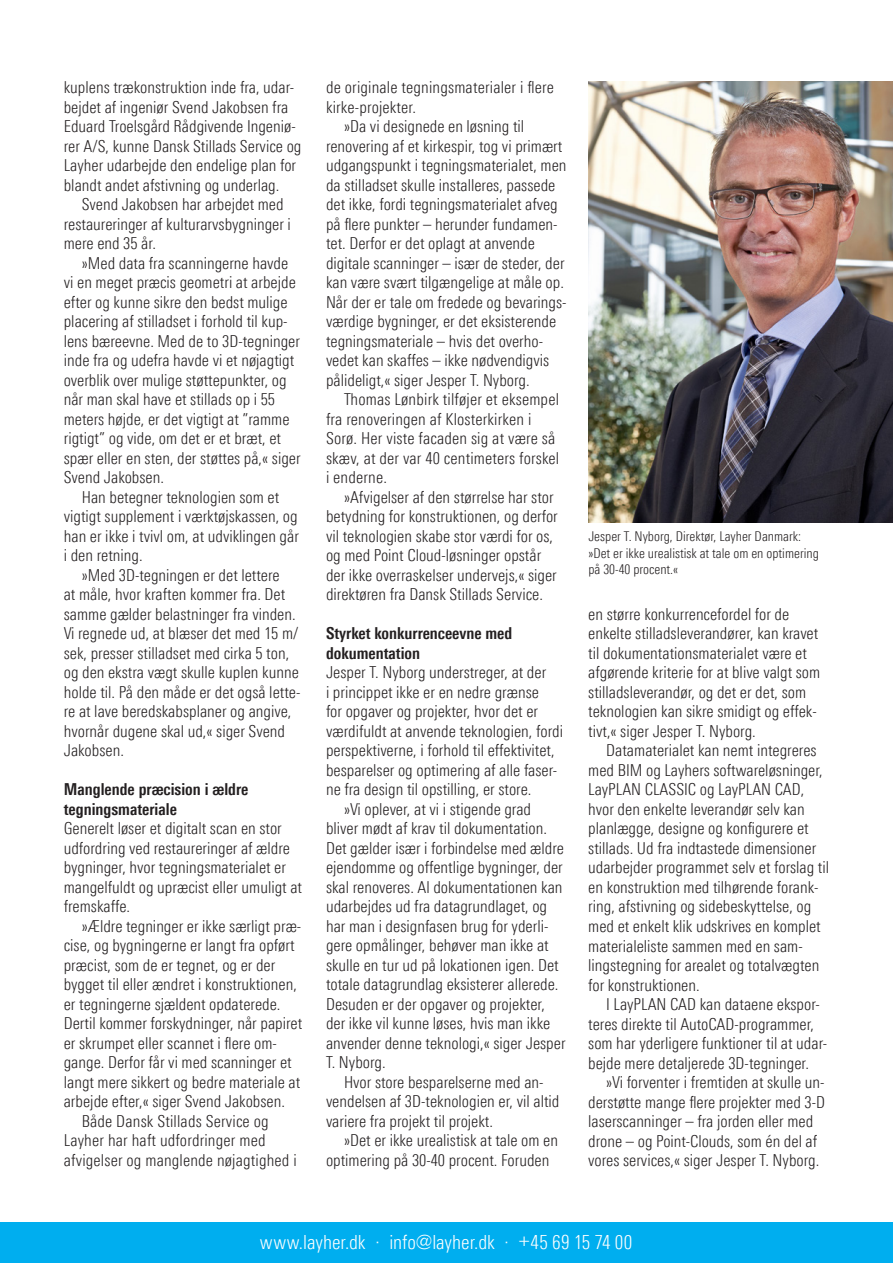
<style>
.page{position:relative;width:893px;height:1263px;background:#fff}
.page>*{position:absolute;margin:0;border:0;box-sizing:border-box;transform-origin:0 0}
.t1{font:300 19.5px "Linotype Univers 320 Cn";letter-spacing:-.005em;color:#fff}
.t2{font:300 16.5px/19.5px "Linotype Univers 320 Cn";color:#231f20}
.t3{font:700 16.5px/19.5px "Linotype Univers 620 Cn";color:#231f20}
.t4{font:300 13.5px/16.5px "Linotype Univers 320 Cn";color:#231f20}
</style>
<div class="page">
<img style="left:588px;top:81px;width:305px;height:442px">
<div style="left:0;top:1222px;width:893px;height:41px;background:#00aeef"></div>
<p class="t2" style="left:64px;top:77px;width:239px">kuplens trækonstruktion inde fra, udar&shy;bejdet af ingeniør Svend Jakobsen fra Eduard Troelsgård Rådgivende Ingeniø&shy;rer A/S, kunne Dansk Stillads Service og Layher udarbejde den endelige plan for blandt andet afstivning og underlag.</p>
<p class="t2" style="left:64px;top:194px;width:229px;text-indent:18px">Svend Jakobsen har arbejdet med restaureringer af kulturarvsbygninger i mere end 35 år.</p>
<p class="t2" style="left:64px;top:253px;width:238px;text-indent:18px">»Med data fra scanningerne havde vi en meget præcis geometri at arbejde efter og kunne sikre den bedst mulige placering af stilladset i forhold til kup&shy;lens bæreevne. Med de to 3D-tegninger inde fra og udefra havde vi et nøjagtigt overblik over mulige støttepunkter, og når man skal have et stillads op i 55 meters højde, er det vigtigt at ”ramme rigtigt” og vide, om det er et bræt, et spær eller en sten, der støttes på,« siger Svend Jakobsen.</p>
<p class="t2" style="left:64px;top:487px;width:237px;text-indent:18px">Han betegner teknologien som et vigtigt supplement i værktøjskassen, og han er ikke i tvivl om, at udviklingen går i den retning.</p>
<p class="t2" style="left:64px;top:565px;width:238px;text-indent:18px">»Med 3D-tegningen er det lettere<br>at måle, hvor kraften kommer fra. Det samme gælder belastninger fra vinden.<br>Vi regnede ud, at blæser det med 15 m/ sek, presser stilladset med cirka 5 ton, og den ekstra vægt skulle kuplen kunne holde til. På den måde er det også lette&shy;re at lave beredskabsplaner og angive, hvornår dugene skal ud,« siger Svend Jakobsen.</p>
<p class="t3" style="left:64px;top:779px;width:186px">Manglende præcision i ældre tegningsmateriale</p>
<p class="t2" style="left:64px;top:818px;width:240px">Generelt løser et digitalt scan en stor udfordring ved restaureringer af ældre bygninger, hvor tegningsmaterialet er mangelfuldt og upræcist eller umuligt at fremskaffe.</p>
<p class="t2" style="left:82px;top:916px;width:221px">»Ældre tegninger er ikke særligt præ-</p>
<p class="t2" style="left:64px;top:936px;width:232px">cise, og bygningerne er langt fra opført</p>
<p class="t2" style="left:64px;top:955px;width:213px">præcist, som de er tegnet, og er der</p>
<p class="t2" style="left:64px;top:975px;width:235px">bygget til eller ændret i konstruktionen,</p>
<p class="t2" style="left:64px;top:994px;width:218px">er tegningerne sjældent opdaterede.</p>
<p class="t2" style="left:64px;top:1014px;width:240px">Dertil kommer forskydninger, når papiret</p>
<p class="t2" style="left:64px;top:1033px;width:215px">er skrumpet eller scannet i flere om-</p>
<p class="t2" style="left:64px;top:1053px;width:229px">gange. Derfor får vi med scanninger et</p>
<p class="t2" style="left:64px;top:1072px;width:238px">langt mere sikkert og bedre materiale at</p>
<p class="t2" style="left:64px;top:1092px;width:223px">arbejde efter,« siger Svend Jakobsen.</p>
<p class="t2" style="left:82px;top:1111px;width:188px">Både Dansk Stillads Service og</p>
<p class="t2" style="left:64px;top:1131px;width:203px">Layher har haft udfordringer med</p>
<p class="t2" style="left:64px;top:1150px;width:234px">afvigelser og manglende nøjagtighed i</p>
<p class="t2" style="left:326px;top:78px;width:229px">de originale tegningsmaterialer i flere</p>
<p class="t2" style="left:326px;top:97px;width:92px">kirke-projekter.</p>
<p class="t2" style="left:344px;top:117px;width:182px">»Da vi designede en løsning til</p>
<p class="t2" style="left:326px;top:136px;width:238px">renovering af et kirkespir, tog vi primært</p>
<p class="t2" style="left:326px;top:156px;width:242px">udgangspunkt i tegningsmaterialet, men</p>
<p class="t2" style="left:326px;top:175px;width:231px">da stilladset skulle installeres, passede</p>
<p class="t2" style="left:326px;top:195px;width:233px">det ikke, fordi tegningsmaterialet afveg</p>
<p class="t2" style="left:326px;top:214px;width:233px">på flere punkter – herunder fundamen-</p>
<p class="t2" style="left:326px;top:234px;width:210px">tet. Derfor er det oplagt at anvende</p>
<p class="t2" style="left:326px;top:253px;width:240px">digitale scanninger – især de steder, der</p>
<p class="t2" style="left:326px;top:273px;width:239px">kan være svært tilgængelige at måle op.</p>
<p class="t2" style="left:326px;top:292px;width:242px">Når der er tale om fredede og bevarings-</p>
<p class="t2" style="left:326px;top:312px;width:232px">værdige bygninger, er det eksisterende</p>
<p class="t2" style="left:326px;top:331px;width:219px">tegningsmateriale – hvis det overho-</p>
<p class="t2" style="left:326px;top:351px;width:225px">vedet kan skaffes – ikke nødvendigvis</p>
<p class="t2" style="left:326px;top:370px;width:205px">pålideligt,« siger Jesper T. Nyborg.</p>
<p class="t2" style="left:344px;top:390px;width:217px">Thomas Lønbirk tilføjer et eksempel</p>
<p class="t2" style="left:326px;top:409px;width:207px">fra renoveringen af Klosterkirken i</p>
<p class="t2" style="left:326px;top:429px;width:231px">Sorø. Her viste facaden sig at være så</p>
<p class="t2" style="left:326px;top:448px;width:235px">skæv, at der var 40 centimeters forskel</p>
<p class="t2" style="left:326px;top:468px;width:63px">i enderne.</p>
<p class="t2" style="left:344px;top:487px;width:211px">»Afvigelser af den størrelse har stor</p>
<p class="t2" style="left:326px;top:507px;width:233px">betydning for konstruktionen, og derfor</p>
<p class="t2" style="left:326px;top:526px;width:229px">vil teknologien skabe stor værdi for os,</p>
<p class="t2" style="left:326px;top:546px;width:217px">og med Point Cloud-løsninger opstår</p>
<p class="t2" style="left:326px;top:565px;width:232px">der ikke overraskelser undervejs,« siger</p>
<p class="t2" style="left:326px;top:585px;width:218px">direktøren fra Dansk Stillads Service.</p>
<p class="t3" style="left:326px;top:624px;width:188px">Styrket konkurrenceevne med dokumentation</p>
<p class="t2" style="left:326px;top:663px;width:222px">Jesper T. Nyborg understreger, at der</p>
<p class="t2" style="left:326px;top:682px;width:215px">i princippet ikke er en nedre grænse</p>
<p class="t2" style="left:326px;top:702px;width:214px">for opgaver og projekter, hvor det er</p>
<p class="t2" style="left:326px;top:721px;width:238px">værdifuldt at anvende teknologien, fordi</p>
<p class="t2" style="left:326px;top:741px;width:230px">perspektiverne, i forhold til effektivitet,</p>
<p class="t2" style="left:326px;top:760px;width:233px">besparelser og optimering af alle faser-</p>
<p class="t2" style="left:326px;top:780px;width:207px">ne fra design til opstilling, er store.</p>
<p class="t2" style="left:344px;top:799px;width:189px">»Vi oplever, at vi i stigende grad</p>
<p class="t2" style="left:326px;top:819px;width:222px">bliver mødt af krav til dokumentation.</p>
<p class="t2" style="left:326px;top:838px;width:240px">Det gælder især i forbindelse med ældre</p>
<p class="t2" style="left:326px;top:858px;width:238px">ejendomme og offentlige bygninger, der</p>
<p class="t2" style="left:326px;top:877px;width:238px">skal renoveres. Al dokumentationen kan</p>
<p class="t2" style="left:326px;top:897px;width:223px">udarbejdes ud fra datagrundlaget, og</p>
<p class="t2" style="left:326px;top:916px;width:224px">har man i designfasen brug for yderli-</p>
<p class="t2" style="left:326px;top:936px;width:224px">gere opmålinger, behøver man ikke at</p>
<p class="t2" style="left:326px;top:955px;width:234px">skulle en tur ud på lokationen igen. Det</p>
<p class="t2" style="left:326px;top:975px;width:234px">totale datagrundlag eksisterer allerede.</p>
<p class="t2" style="left:326px;top:994px;width:221px">Desuden er der opgaver og projekter,</p>
<p class="t2" style="left:326px;top:1014px;width:226px">der ikke vil kunne løses, hvis man ikke</p>
<p class="t2" style="left:326px;top:1033px;width:241px">anvender denne teknologi,« siger Jesper</p>
<p class="t2" style="left:326px;top:1053px;width:61px">T. Nyborg.</p>
<p class="t2" style="left:344px;top:1072px;width:201px">Hvor store besparelserne med an-</p>
<p class="t2" style="left:326px;top:1092px;width:235px">vendelsen af 3D-teknologien er, vil altid</p>
<p class="t2" style="left:326px;top:1111px;width:169px">variere fra projekt til projekt.</p>
<p class="t2" style="left:344px;top:1131px;width:216px">»Det er ikke urealistisk at tale om en</p>
<p class="t2" style="left:326px;top:1150px;width:225px">optimering på 30-40 procent. Foruden</p>
<p class="t4" style="left:588px;top:528px;width:232px">Jesper T. Nyborg, Direktør, Layher Danmark: »Det er ikke urealistisk at tale om en optimering på 30-40 procent.«</p>
<p class="t2" style="left:588px;top:604px;width:234px">en større konkurrencefordel for de enkelte stilladsleverandører, kan kravet til dokumentationsmaterialet være et afgørende kriterie for at blive valgt som stilladsleverandør, og det er det, som teknologien kan sikre smidigt og effek&shy;tivt,« siger Jesper T. Nyborg.</p>
<p class="t2" style="left:588px;top:741px;width:242px;text-indent:18px">Datamaterialet kan nemt integreres med BIM og Layhers softwareløsninger, LayPLAN CLASSIC og LayPLAN CAD, hvor den enkelte leverandør selv kan planlægge, designe og konfigurere et stillads. Ud fra indtastede dimensioner udarbejder programmet selv et forslag til en konstruktion med tilhørende forank&shy;ring, afstivning og sidebeskyttelse, og med et enkelt klik udskrives en komplet materialeliste sammen med en sam&shy;lingstegning for arealet og totalvægten for konstruktionen.</p>
<p class="t2" style="left:588px;top:994px;width:240px;text-indent:18px">I LayPLAN CAD kan dataene ekspor&shy;teres direkte til AutoCAD-programmer, som har yderligere funktioner til at udar&shy;bejde mere detaljerede 3D-tegninger.</p>
<p class="t2" style="left:588px;top:1072px;width:238px;text-indent:18px">»Vi forventer i fremtiden at skulle un&shy;derstøtte mange flere projekter med 3-D laserscanninger – fra jorden eller med drone – og Point-Clouds, som én del af vores services,« siger Jesper T. Nyborg.</p>
<p class="t1" style="left:260px;top:1230px;width:374px">www.layher.dk · info@layher.dk · +45 69 15 74 00</p>
</div>
